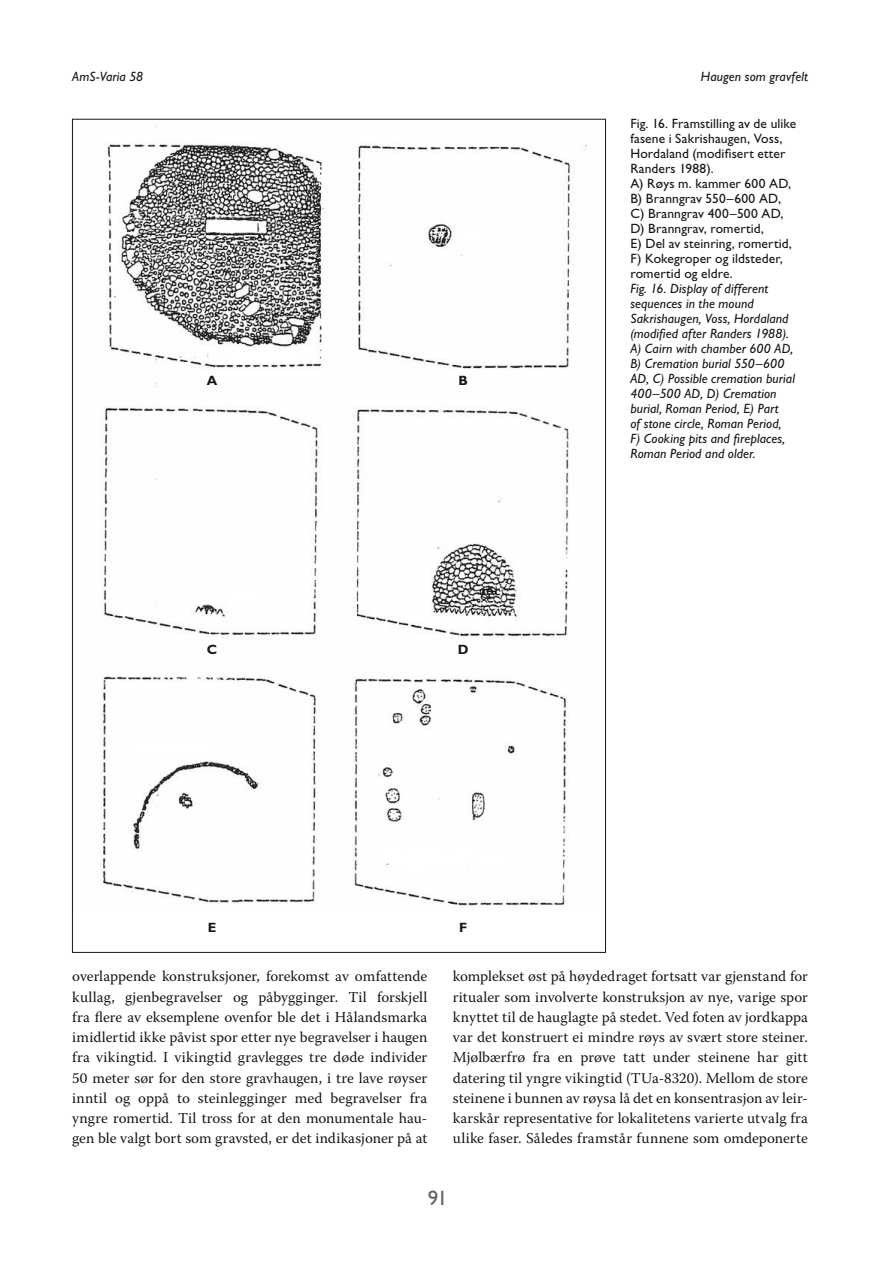
<style>
.page{position:relative;width:893px;height:1263px;background:#fff}
.page>*{position:absolute;margin:0;border:0;box-sizing:border-box;transform-origin:0 0}
.t1{font:21px "Gill Sans Std";color:#626261}
.main{font:15px/20.2px "Warnock Pro";letter-spacing:.005em;color:#181716;text-align:justify}
.bilde{font:italic 13.5px/15px "Gill Sans Std";letter-spacing:.005em;color:#181716}
.bilde-2{font:13.5px/15px "Gill Sans Std";letter-spacing:.01em;color:#181716}
.bilde-3{font:700 13.5px "Gill Sans Std";color:#181716}
</style>
<div class="page">
<img style="left:100px;top:125px;width:487px;height:782px">
<p class="bilde" style="left:72px;top:69px;width:72px">AmS-Varia 58</p>
<p class="bilde" style="left:701px;top:69px;width:109px">Haugen som gravfelt</p>
<p class="bilde-3" style="left:207px;top:372px;width:12px">A</p>
<p class="bilde-3" style="left:458px;top:372px;width:11px">B</p>
<p class="bilde-2" style="left:630px;top:116px;width:167px">Fig. 16. Framstilling av de ulike fasene i Sakrishaugen, Voss,<br>Hordaland (modifisert etter<br>Randers 1988).</p>
<p class="bilde-2" style="left:630px;top:176px;width:163px">A) Røys m. kammer 600 AD,<br>B) Branngrav 550–600 AD,<br>C) Branngrav 400–500 AD,<br>D) Branngrav, romertid,<br>E) Del av steinring, romertid,<br>F) Kokegroper og ildsteder, romertid og eldre.</p>
<p class="bilde" style="left:630px;top:281px;width:160px">Fig. 16. Display of different sequences in the mound<br>Sakrishaugen, Voss, Hordaland (modified after Randers 1988).</p>
<p class="bilde" style="left:630px;top:341px;width:166px">A) Cairn with chamber 600 AD,<br>B) Cremation burial 550–600<br>AD, C) Possible cremation burial<br>400–500 AD, D) Cremation burial, Roman Period, E) Part<br>of stone circle, Roman Period,<br>F) Cooking pits and fireplaces,<br>Roman Period and older.</p>
<p class="bilde-3" style="left:207px;top:642px;width:12px">C</p>
<p class="bilde-3" style="left:458px;top:642px;width:12px">D</p>
<p class="bilde-3" style="left:208px;top:919px;width:10px">E</p>
<p class="bilde-3" style="left:459px;top:919px;width:10px">F</p>
<p class="main" style="left:72px;top:966px;width:357px">overlappende konstruksjoner, forekomst av omfattende kullag, gjenbegravelser og påbygginger. Til forskjell fra flere av eksemplene ovenfor ble det i Hålandsmarka imidlertid ikke påvist spor etter nye begravelser i haugen fra vikingtid. I vikingtid gravlegges tre døde individer 50 meter sør for den store gravhaugen, i tre lave røyser inntil og oppå to steinlegginger med begravelser fra yngre romertid. Til tross for at den monumentale hau&shy;gen ble valgt bort som gravsted, er det indikasjoner på at</p>
<p class="main" style="left:453px;top:966px;width:357px">komplekset øst på høydedraget fortsatt var gjenstand for ritualer som involverte konstruksjon av nye, varige spor knyttet til de hauglagte på stedet. Ved foten av jordkappa var det konstruert ei mindre røys av svært store steiner.<br>Mjølbærfrø fra en prøve tatt under steinene har gitt datering til yngre vikingtid (TUa-8320). Mellom de store steinene i bunnen av røysa lå det en konsentrasjon av leir&shy;karskår representative for lokalitetens varierte utvalg fra ulike faser. Således framstår funnene som omdeponerte</p>
<h1 class="t1" style="left:428px;top:1186px;width:21px">91</h1>
</div>
